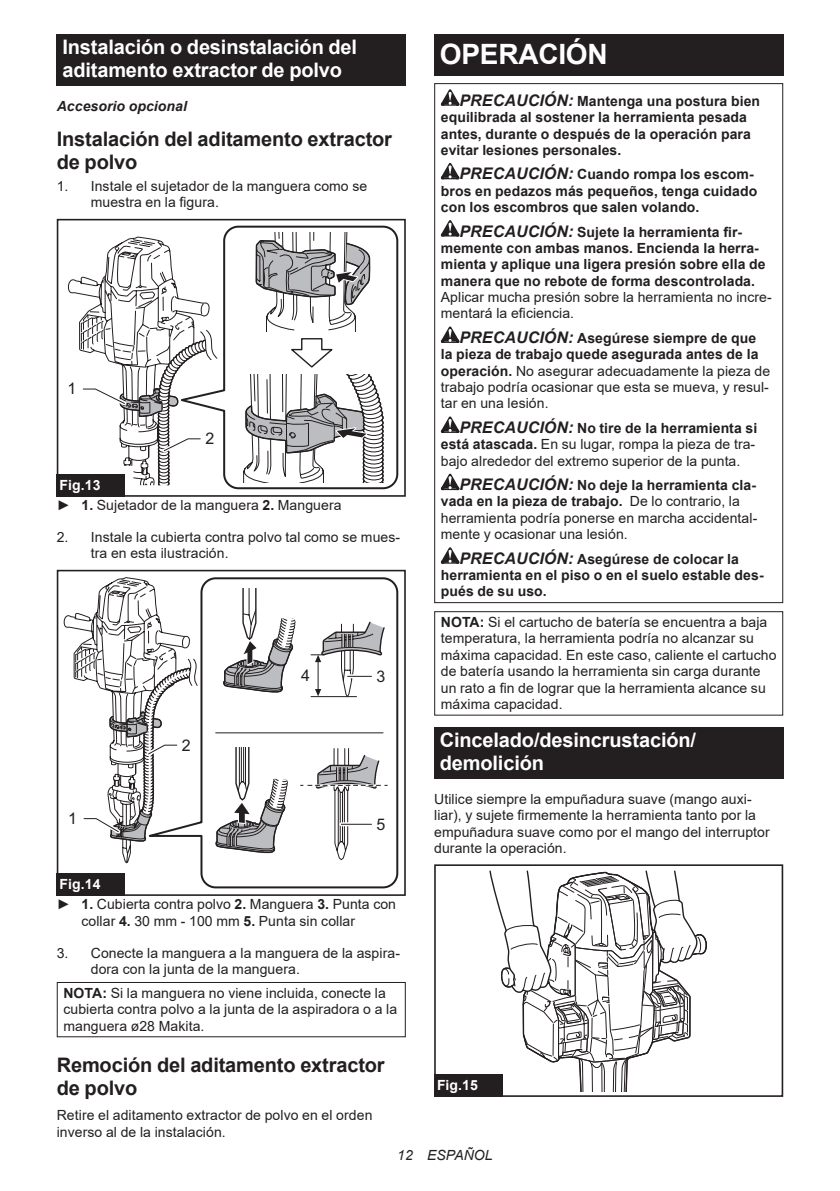
<style>
.page{position:relative;width:840px;height:1191px;background:#fff}
.page>*{position:absolute;margin:0;border:0;box-sizing:border-box;transform-origin:0 0}
.t1{font:700 28px "Arial";letter-spacing:-.01em;color:#fff}
.t2{font:700 20px/23.4px "Arial";letter-spacing:-.01em;color:#fff}
.t3{font:700 20px/23.4px "Arial";letter-spacing:-.01em;color:#231f20}
.t4{font:16px "Arial";color:#231f20}
.t5{font:14px/16.4px "Arial";letter-spacing:.005em;color:#231f20}
.t6{font:700 14px/16.4px "Arial";letter-spacing:.005em;color:#231f20}
.t7{font:italic 700 14px "Arial";letter-spacing:.005em;color:#231f20}
.t8{font:italic 14px "Arial";letter-spacing:.005em;color:#231f20}
.t9{font:700 14px "Arial";color:#fff}
.s1{font-weight:700;color:#fff}
.s2{font-weight:700}
.s3{font-style:italic;font-size:16px}
.s4{font-weight:700;font-style:italic;font-size:16px}
</style>
<div class="page">
<div style="left:57px;top:34px;width:348px;height:52px;background:#231f20"></div>
<svg style="left:217px;top:225px;width:182px;height:265px"></svg>
<svg style="left:243px;top:225px;width:141px;height:265px"></svg>
<div style="left:57px;top:219px;width:348px;height:278px;border:2px solid #231f20"></div>
<svg style="left:68px;top:236px;width:149px;height:249px"></svg>
<div style="left:57px;top:474px;width:68px;height:23px;background:#231f20"></div>
<svg style="left:63px;top:577px;width:71px;height:287px"></svg>
<svg style="left:134px;top:577px;width:265px;height:312px"></svg>
<hr style="left:215px;top:732px;width:168px;height:1px;background:#231f20">
<svg style="left:300px;top:748px;width:87px;height:112px"></svg>
<svg style="left:215px;top:747px;width:73px;height:106px"></svg>
<svg style="left:222px;top:589px;width:74px;height:104px"></svg>
<div style="left:57px;top:570px;width:348px;height:326px;border:2px solid #231f20"></div>
<svg style="left:75px;top:591px;width:123px;height:272px"></svg>
<svg style="left:341px;top:822px;width:30px;height:4px"></svg>
<hr style="left:341px;top:823px;width:30px;height:1px;background:#231f20">
<svg style="left:311px;top:620px;width:75px;height:77px"></svg>
<div style="left:57px;top:873px;width:68px;height:23px;background:#231f20"></div>
<div style="left:57px;top:982px;width:348px;height:55px;border:1px solid #231f20"></div>
<div style="left:434px;top:34px;width:348px;height:41px;background:#231f20"></div>
<svg style="left:440px;top:89px;width:19px;height:17px"></svg>
<svg style="left:440px;top:163px;width:19px;height:16px"></svg>
<svg style="left:440px;top:220px;width:19px;height:16px"></svg>
<svg style="left:440px;top:326px;width:19px;height:17px"></svg>
<svg style="left:440px;top:416px;width:19px;height:17px"></svg>
<svg style="left:440px;top:474px;width:19px;height:16px"></svg>
<svg style="left:440px;top:547px;width:19px;height:16px"></svg>
<div style="left:434px;top:611px;width:348px;height:104px;border:1px solid #231f20"></div>
<div style="left:434px;top:727px;width:348px;height:52px;background:#231f20"></div>
<svg style="left:489px;top:870px;width:218px;height:221px"></svg>
<div style="left:434px;top:1068px;width:73px;height:28px;background:#fff"></div>
<div style="left:434px;top:864px;width:348px;height:232px;border:2px solid #231f20"></div>
<div style="left:434px;top:1074px;width:68px;height:22px;background:#231f20"></div>
<h2 class="t2" style="left:62px;top:36px;width:296px">Instalación o desinstalación del aditamento extractor de polvo</h2>
<p class="t7" style="left:57px;top:97px;width:132px">Accesorio opcional</p>
<h2 class="t3" style="left:57px;top:127px;width:336px">Instalación del aditamento extractor de polvo</h2>
<p class="t5" style="left:91px;top:178px;width:278px;text-indent:-34px">1. Instale el sujetador de la manguera como se muestra en la figura.</p>
<p class="t4" style="left:67px;top:378px;width:10px">1</p>
<p class="t4" style="left:205px;top:427px;width:10px">2</p>
<p class="t5" style="left:57px;top:475px;width:286px;line-height:20.2px"><span class="s1">Fig.13<br></span>► <span class="s2">1.</span> Sujetador de la manguera <span class="s2">2.</span> Manguera</p>
<p class="t5" style="left:91px;top:529px;width:310px;text-indent:-34px">2. Instale la cubierta contra polvo tal como se mues&shy;tra en esta ilustración.</p>
<p class="t4" style="left:68px;top:807px;width:10px">1</p>
<p class="t4" style="left:182px;top:734px;width:10px">2</p>
<p class="t4" style="left:301px;top:664px;width:10px">4</p>
<p class="t4" style="left:376px;top:665px;width:10px">3</p>
<p class="t4" style="left:376px;top:813px;width:10px">5</p>
<p class="t5" style="left:57px;top:874px;width:340px;line-height:20.2px"><span class="s1">Fig.14<br></span>► <span class="s2">1.</span> Cubierta contra polvo <span class="s2">2.</span> Manguera <span class="s2">3.</span> Punta con</p>
<p class="t5" style="left:81px;top:912px;width:275px">collar <span class="s2">4.</span> 30 mm - 100 mm <span class="s2">5.</span> Punta sin collar</p>
<p class="t5" style="left:91px;top:944px;width:310px;text-indent:-34px">3. Conecte la manguera a la manguera de la aspira&shy;dora con la junta de la manguera.</p>
<p class="t5" style="left:63px;top:984px;width:335px"><span class="s2">NOTA:</span> Si la manguera no viene incluida, conecte la cubierta contra polvo a la junta de la aspiradora o a la manguera ø28 Makita.</p>
<h2 class="t3" style="left:57px;top:1053px;width:329px">Remoción del aditamento extractor de polvo</h2>
<p class="t5" style="left:57px;top:1107px;width:317px">Retire el aditamento extractor de polvo en el orden inverso al de la instalación.</p>
<h1 class="t1" style="left:439px;top:34px;width:169px">OPERACIÓN</h1>
<p class="t6" style="left:440px;top:93px;width:320px;text-indent:19px"><span class="s3">PRECAUCIÓN:</span> Mantenga una postura bien equilibrada al sostener la herramienta pesada antes, durante o después de la operación para evitar lesiones personales.</p>
<p class="t6" style="left:440px;top:166px;width:318px;text-indent:19px"><span class="s3">PRECAUCIÓN:</span> Cuando rompa los escom&shy;bros en pedazos más pequeños, tenga cuidado con los escombros que salen volando.</p>
<p class="t6" style="left:440px;top:223px;width:326px;text-indent:19px"><span class="s3">PRECAUCIÓN:</span> Sujete la herramienta fir&shy;memente con ambas manos. Encienda la herra&shy;mienta y aplique una ligera presión sobre ella de manera que no rebote de forma descontrolada.</p>
<p class="t5" style="left:440px;top:289px;width:332px">Aplicar mucha presión sobre la herramienta no incre&shy;mentará la eficiencia.</p>
<p class="t5" style="left:440px;top:330px;width:331px;text-indent:19px"><span class="s4">PRECAUCIÓN:</span> <span class="s2">Asegúrese siempre de que la pieza de trabajo quede asegurada antes de la operación.</span> No asegurar adecuadamente la pieza de trabajo podría ocasionar que esta se mueva, y resul&shy;tar en una lesión.</p>
<p class="t5" style="left:440px;top:420px;width:318px;text-indent:19px"><span class="s4">PRECAUCIÓN:</span> <span class="s2">No tire de la herramienta si está atascada.</span> En su lugar, rompa la pieza de tra&shy;bajo alrededor del extremo superior de la punta.</p>
<p class="t5" style="left:440px;top:477px;width:318px;text-indent:19px"><span class="s4">PRECAUCIÓN:</span> <span class="s2">No deje la herramienta cla&shy;vada en la pieza de trabajo.</span> De lo contrario, la herramienta podría ponerse en marcha accidental&shy;mente y ocasionar una lesión.</p>
<p class="t6" style="left:440px;top:551px;width:324px;text-indent:19px"><span class="s3">PRECAUCIÓN:</span> Asegúrese de colocar la herramienta en el piso o en el suelo estable des&shy;pués de su uso.</p>
<p class="t5" style="left:440px;top:614px;width:337px"><span class="s2">NOTA:</span> Si el cartucho de batería se encuentra a baja temperatura, la herramienta podría no alcanzar su máxima capacidad. En este caso, caliente el cartucho de batería usando la herramienta sin carga durante un rato a fin de lograr que la herramienta alcance su máxima capacidad.</p>
<h2 class="t2" style="left:439px;top:728px;width:257px">Cincelado/desincrustación/ demolición</h2>
<p class="t5" style="left:434px;top:790px;width:337px">Utilice siempre la empuñadura suave (mango auxi&shy;liar), y sujete firmemente la herramienta tanto por la empuñadura suave como por el mango del interruptor durante la operación.</p>
<p class="t9" style="left:437px;top:1075px;width:42px">Fig.15</p>
<p class="t8" style="left:397px;top:1146px;width:97px">12 ESPAÑOL</p>
</div>
